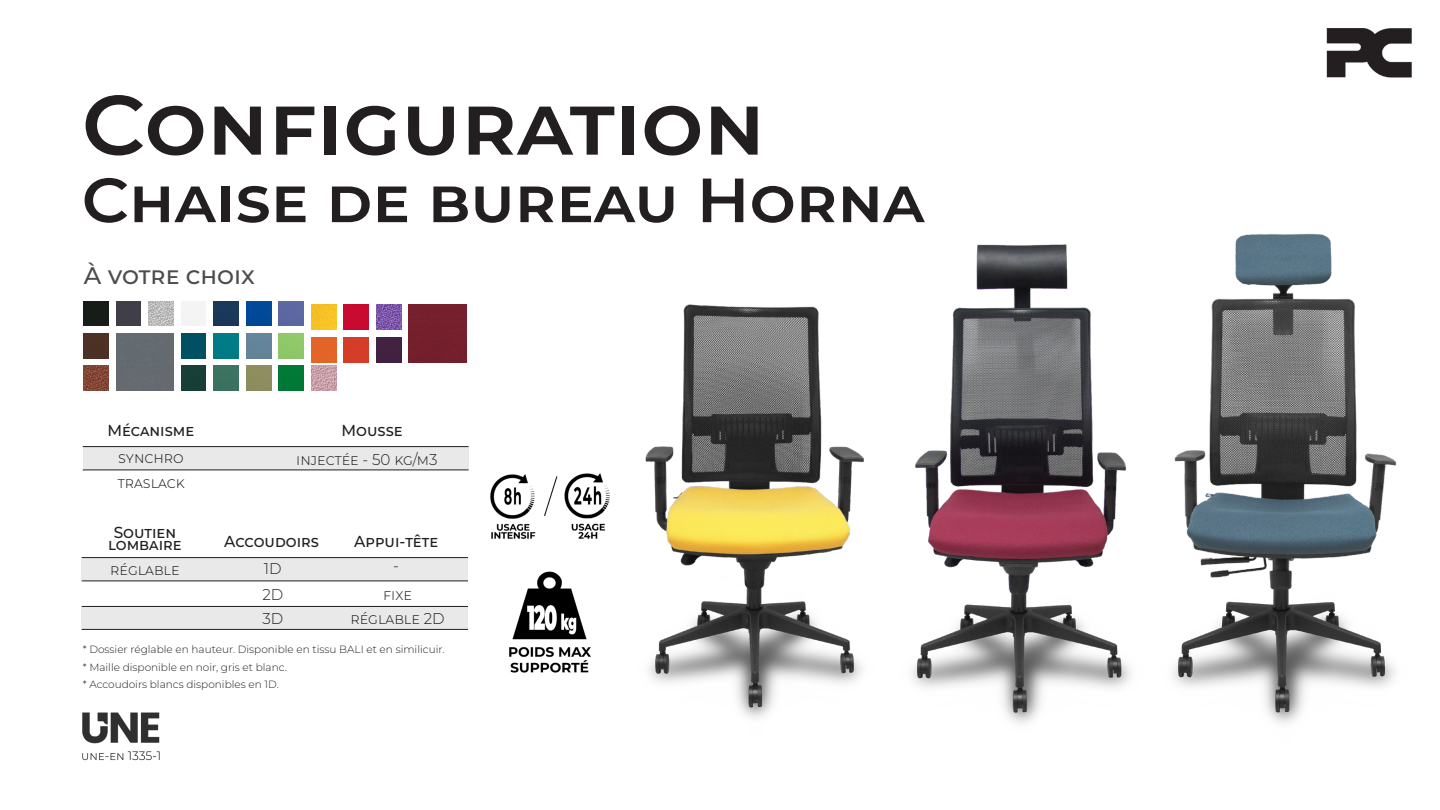
<style>
.page{position:relative;width:1440px;height:810px;background:#fff}
.page>*{position:absolute;margin:0;border:0;box-sizing:border-box;transform-origin:0 0}
.t1{font:100 84px "Montserrat";color:#231f20;scale:1.05 1}
.t2{font:100 62.25px "Montserrat";color:#231f20;scale:1.05 1}
.Familia{font:100 24px "Montserrat";color:#4b4c4d}
.t3{font:100 15.9px "Montserrat";color:#231f20}
.t4{font:100 15.6px "Montserrat";color:#231f20}
.Familia-2{font:100 10.5px "Montserrat";color:#231f20}
</style>
<div class="page">
<img style="left:1327px;top:29px;width:85px;height:49px">
<div style="left:82px;top:606px;width:386px;height:24px;background:#e9e9e9"></div>
<img style="left:116px;top:301px;width:25px;height:25px">
<img style="left:149px;top:301px;width:24px;height:25px">
<img style="left:214px;top:301px;width:24px;height:25px">
<img style="left:246px;top:301px;width:25px;height:25px">
<img style="left:84px;top:334px;width:24px;height:24px">
<img style="left:181px;top:334px;width:25px;height:24px">
<img style="left:279px;top:301px;width:24px;height:25px">
<img style="left:246px;top:334px;width:25px;height:24px">
<img style="left:84px;top:366px;width:24px;height:24px">
<img style="left:214px;top:334px;width:24px;height:24px">
<img style="left:214px;top:366px;width:24px;height:24px">
<img style="left:246px;top:366px;width:25px;height:24px">
<img style="left:311px;top:305px;width:25px;height:25px">
<img style="left:344px;top:305px;width:24px;height:25px">
<div style="left:116px;top:334px;width:57px;height:56px;background:#656b70"></div>
<img style="left:376px;top:305px;width:25px;height:25px">
<img style="left:311px;top:366px;width:25px;height:24px">
<img style="left:311px;top:338px;width:25px;height:24px">
<img style="left:344px;top:338px;width:24px;height:24px">
<div style="left:409px;top:305px;width:57px;height:57px;background:#751f2d"></div>
<img style="left:376px;top:338px;width:25px;height:24px">
<img style="left:279px;top:366px;width:24px;height:24px">
<img style="left:84px;top:301px;width:24px;height:25px">
<img style="left:279px;top:334px;width:24px;height:24px">
<img style="left:181px;top:366px;width:25px;height:24px">
<div style="left:83px;top:446px;width:386px;height:24px;background:#e9e9e9"></div>
<hr style="left:83px;top:446px;width:386px;height:1px;background:#231f20">
<hr style="left:83px;top:470px;width:386px;height:1px;background:#231f20">
<img style="left:509px;top:571px;width:80px;height:102px">
<div style="left:82px;top:557px;width:386px;height:24px;background:#e9e9e9"></div>
<hr style="left:82px;top:557px;width:386px;height:1px;background:#231f20">
<hr style="left:82px;top:581px;width:386px;height:1px;background:#231f20">
<hr style="left:82px;top:606px;width:386px;height:1px;background:#231f20">
<hr style="left:82px;top:629px;width:386px;height:1px;background:#231f20">
<img style="left:468px;top:469px;width:68px;height:70px">
<img style="left:564px;top:473px;width:25px;height:66px">
<svg style="left:544px;top:476px;width:14px;height:40px"></svg>
<img style="left:589px;top:304px;width:262px;height:414px">
<img style="left:851px;top:244px;width:280px;height:480px">
<img style="left:1173px;top:233px;width:224px;height:491px">
<img style="left:82px;top:712px;width:78px;height:49px">
<p class="t1" style="left:82px;top:69px;width:652px">Configuration</p>
<p class="t2" style="left:82px;top:159px;width:802px">Chaise de bureau Horna</p>
<p class="Familia" style="left:84px;top:260px;width:173px">À votre choix</p>
<p class="t3" style="left:107px;top:419px;width:88px">Mécanisme</p>
<p class="t3" style="left:341px;top:419px;width:63px">Mousse</p>
<p class="t4" style="left:296px;top:449px;width:143px">inj ectée - 50 kg/m3</p>
<p class="t4" style="left:118px;top:448px;width:67px">synchro</p>
<p class="t4" style="left:118px;top:472px;width:69px">traslack</p>
<p class="t3" style="left:114px;top:522px;width:64px">Soutien</p>
<p class="t3" style="left:108px;top:534px;width:75px">lombaire</p>
<p class="t3" style="left:224px;top:530px;width:96px">Accoudoirs</p>
<p class="t4" style="left:264px;top:559px;width:19px">1D</p>
<p class="t4" style="left:110px;top:559px;width:71px">réglable</p>
<p class="t3" style="left:354px;top:530px;width:85px">Appui-tête</p>
<p class="t4" style="left:393px;top:555px;width:7px">-</p>
<p class="t4" style="left:262px;top:584px;width:22px">2D</p>
<p class="t4" style="left:263px;top:608px;width:22px">3D</p>
<p class="t4" style="left:350px;top:608px;width:96px">réglable 2D</p>
<p class="t4" style="left:383px;top:584px;width:30px">fixe</p>
<p class="Familia-2" style="left:83px;top:642px;width:363px">* Dossier réglable en hauteur. Disponible en tissu BALI et en similicuir.</p>
<p class="Familia-2" style="left:83px;top:660px;width:206px">* Maille disponible en noir, gris et blanc.</p>
<p class="Familia-2" style="left:83px;top:678px;width:198px">* Accoudoirs blancs disponibles en 1D.</p>
</div>
